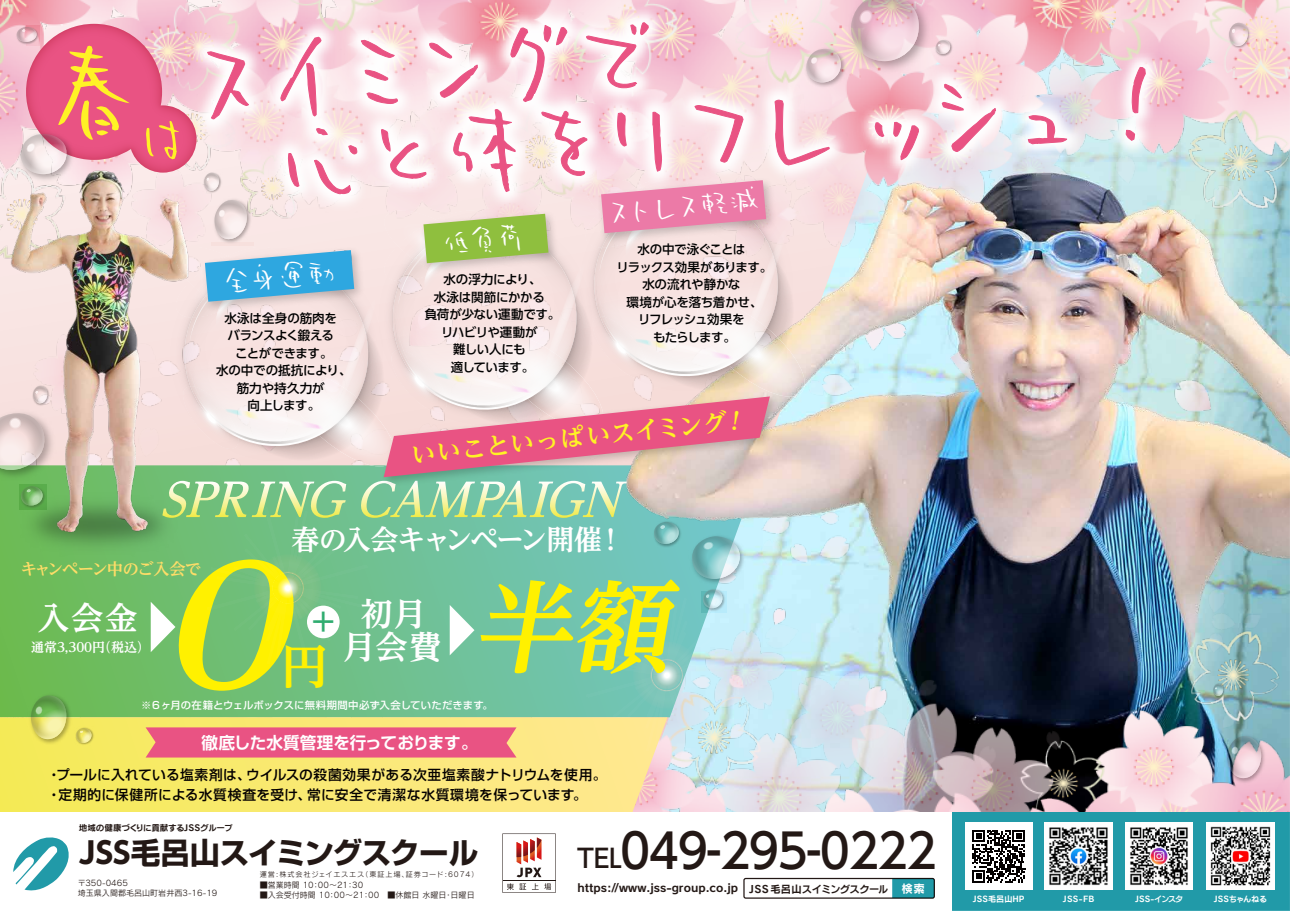
<style>
.page{position:relative;width:1290px;height:911px;background:#fff}
.page>*{position:absolute;margin:0;border:0;box-sizing:border-box;transform-origin:0 0}
.t1{font:italic 700 164px "UD Reimin Pro";color:#fff100;scale:1.25 1}
.t2{font:103.75px/83.8px "Armed Banana";color:#e95383}
.t3{font:italic 700 99.62px "UD Reimin Pro";color:#fff100}
.t4{font:500 47.38px "UD Shin Go Pro";letter-spacing:-.03em;color:#231815}
.t5{font:700 47px "UD Reimin Pro";color:#fff100}
.t6{font:700 32.25px/33.4px "UD Reimin Pro";letter-spacing:.05em;color:#fff;text-align:center}
.t7{font:31.25px "Armed Banana";color:#fff}
.t8{font:700 29.62px "UD Reimin Pro";color:#2eac6f}
.t9{font:700 29.5px "Shin Go Pr 5";letter-spacing:-.025em;color:#231815}
.t10{font:700 27.88px "UD Reimin Pro";letter-spacing:-.075em;color:#fff}
.t11{font:700 24.25px "UD Reimin Pro";color:#fff226}
.t12{font:700 16.5px "Shin Go Pr 5 De";letter-spacing:-.01em;color:#fff}
.t13{font:700 16.25px "UD Reimin Pro";letter-spacing:-.075em;color:#fedd68}
.t14{font:500 13.75px/20px "Shin Go Pr 5";letter-spacing:.025em;color:#040000}
.t15{font:700 12.88px "UD Reimin Pro";letter-spacing:-.005em;color:#fff}
.t16{font:500 12.5px/17.5px "UD Shin Go Pro";letter-spacing:-.025em;color:#000;text-align:center}
.t17{font:11.25px "Rodin Cattleya Pro B";color:#231815}
.t18{font:10.25px "Rodin Cattleya Pro B";letter-spacing:-.02em;color:#231815}
.t19{font:500 10.12px "Shin Go Pr 6";color:#fff}
.t20{font:8.5px "Rodin Cattleya Pro B";letter-spacing:-.035em;color:#231815}
.t21{font:8.12px "Rodin Cattleya Pro B";letter-spacing:.005em;color:#fff}
.t22{font:8.12px "Rodin Cattleya Pro B";letter-spacing:-.035em;color:#fff}
.t23{font:8px/9.6px "Rodin Cattleya Pro M";letter-spacing:.005em;color:#231815}
.t24{font:7.12px "Rodin Cattleya Pro M";letter-spacing:.125em;color:#231815}
.s1{font-size:112.5px;color:#fff226}
.s2{font-size:88.12px}
.s3{font-size:25.62px}
.s4{font-family:"UD Shin Go Pro"}
.s5{font-size:11.5px;color:#fff}
</style>
<div class="page">
<img style="left:0;top:0;width:1290px;height:911px">
<svg style="left:1123px;top:66px;width:25px;height:75px"></svg>
<img style="left:0;top:22px;width:841px;height:735px">
<h2 class="t2" style="left:262px;top:39px;width:831px;text-indent:-227px;rotate:-4deg"><span class="s1">春</span>スイミング<span class="s2">で<br></span>心<span class="s2">と</span>体<span class="s2">を</span>リフレッシュ</h2>
<h3 class="t7" style="left:602px;top:197px;width:156px;rotate:-5deg">ストレス軽減</h3>
<h3 class="t7" style="left:220px;top:265px;width:118px;rotate:-5deg">全身運動</h3>
<p class="t16" style="left:216px;top:309px;width:137px">水泳は全身の筋肉を<br>バランスよく鍛える<br>ことができます。<br>水の中での抵抗により、筋力や持久力が<br>向上します。</p>
<p class="t16" style="left:425px;top:270px;width:137px">水の浮力により、<br>水泳は関節にかかる<br>負荷が少ない運動です。リハビリや運動が<br>難しい人にも<br>適しています。</p>
<p class="t16" style="left:616px;top:240px;width:157px">水の中で泳ぐことは<br>リラックス効果があります。水の流れや静かな<br>環境が心を落ち着かせ、<br>リフレッシュ効果を<br>もたらします。</p>
<h3 class="t11" style="left:409px;top:435px;width:319px;rotate:-6deg">いいこといっぱいスイミング</h3>
<h3 class="t10" style="left:291px;top:517px;width:335px">春の入会キャンペーン開催！</h3>
<h1 class="t1" style="left:159px;top:492px;width:149px">0</h1>
<h3 class="t13" style="left:21px;top:555px;width:182px">キャンペーン中のご入会で</h3>
<h3 class="t3" style="left:472px;top:545px;width:228px">半額</h3>
<h3 class="t6" style="left:37px;top:601px;width:102px">入会金</h3>
<h3 class="t6" style="left:343px;top:596px;width:100px">初月月会費</h3>
<h3 class="t8" style="left:308px;top:598px;width:31px">＋</h3>
<p class="t15" style="left:31px;top:636px;width:120px">通常3,300円（税込）</p>
<h3 class="t5" style="left:281px;top:628px;width:48px">円</h3>
<p class="t19" style="left:141px;top:696px;width:353px">※６ヶ月の在籍とウェルボックスに無料期間中必ず入会していただきます。</p>
<h3 class="t12" style="left:202px;top:729px;width:277px">徹底した水質管理を行っております。</h3>
<p class="t14" style="left:47px;top:763px;width:561px">・プールに入れている塩素剤は、ウイルスの殺菌効果がある次亜塩素酸ナトリウムを使用。・定期的に保健所による水質検査を受け、常に安全で清潔な水質環境を保っています。</p>
<p class="t20" style="left:79px;top:822px;width:155px">地域の健康づくりに貢献するJSSグループ</p>
<h3 class="t4" style="left:577px;top:813px;width:361px"><span class="s3">TEL</span>049-295-0222</h3>
<h3 class="t9" style="left:79px;top:829px;width:401px"><span class="s4">JSS</span>毛呂山スイミングスクール</h3>
<p class="t23" style="left:78px;top:878px;width:141px">〒350-0465<br>埼玉県入間郡毛呂山町岩井西3-16-19</p>
<p class="t17" style="left:577px;top:880px;width:162px">https://www.jss-group.co.jp</p>
<p class="t24" style="left:260px;top:869px;width:220px">運営:株式会社ジェイエスエス（東証上場、証券コード:6074）</p>
<p class="t23" style="left:260px;top:880px;width:113px">■営業時間 10：00～21：30　</p>
<p class="t23" style="left:260px;top:889px;width:216px">■入会受付時間 10：00～21：00　■休館日 水曜日・日曜日</p>
<p class="t18" style="left:749px;top:882px;width:178px">JSS毛呂山スイミングスクール <span class="s5">検索</span></p>
<p class="t21" style="left:973px;top:893px;width:53px">JSS毛呂山HP</p>
<p class="t21" style="left:1063px;top:893px;width:33px">JSS-FB</p>
<p class="t21" style="left:1135px;top:893px;width:50px">JSS-インスタ</p>
<p class="t22" style="left:1214px;top:893px;width:55px">JSSちゃんねる</p>
</div>
